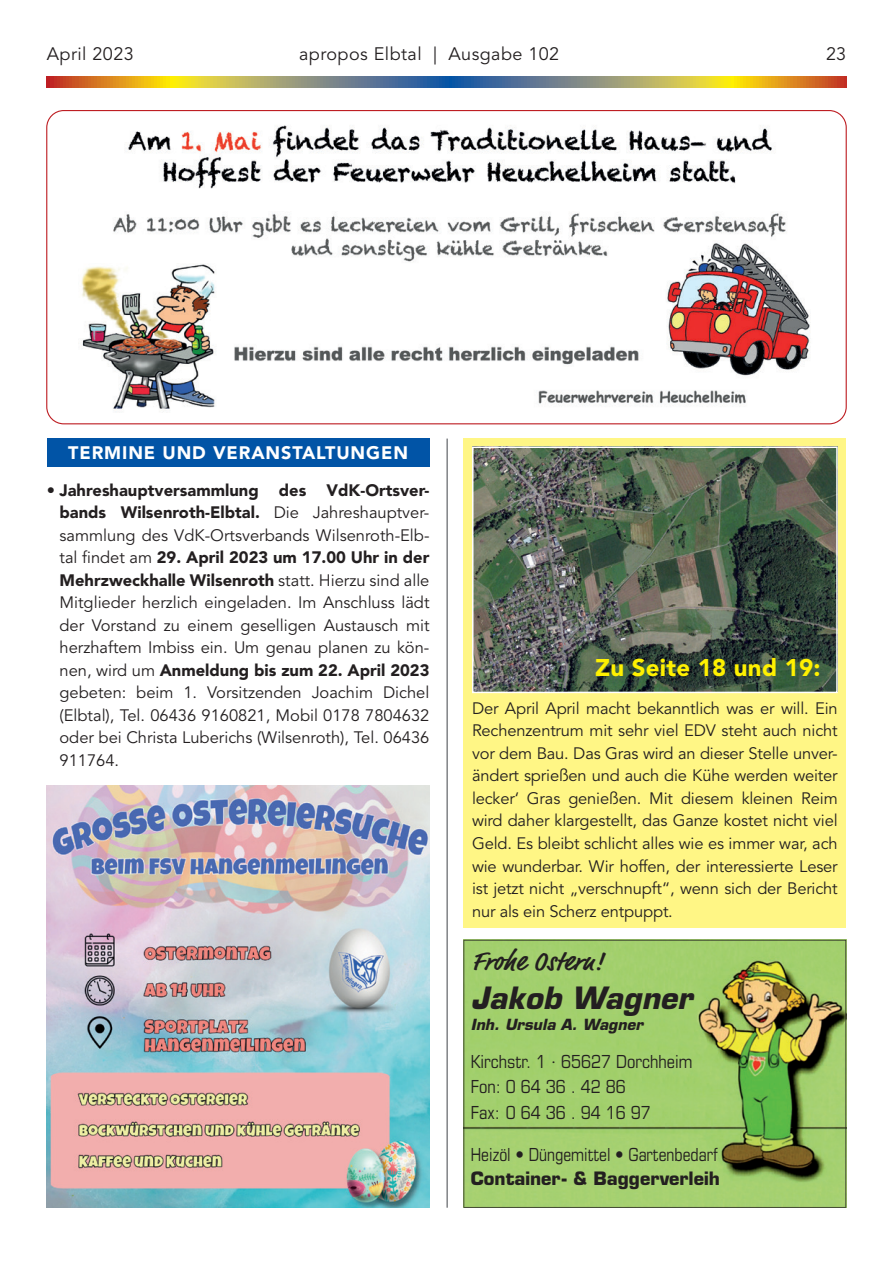
<style>
.page{position:relative;width:893px;height:1263px;background:#fff}
.page>*{position:absolute;margin:0;border:0;box-sizing:border-box;transform-origin:0 0}
.t1{font:italic 700 30px "Eurostile";color:#231f20}
.t2{font:27px "Market Web Cond Medium W03 Rg";letter-spacing:.01em;color:#231f20;scale:1.25 1}
.t3{font:900 24px "Avenir LT Std";letter-spacing:.01em;color:#fff101}
.t4{font:condensed 18px/25.5px "Eurostile";color:#231f20}
.t5{font:18px "Avenir LT Std";letter-spacing:.025em;color:#231f20}
.t6{font:condensed 18px "Eurostile";color:#231f20;scale:.95 1}
.t7{font:900 18px "Avenir LT Std";letter-spacing:.05em;color:#fff}
.t8{font:700 18px "Eurostile";color:#231f20}
.t9{font:16.5px/22.5px "Avenir LT Std";letter-spacing:-.01em;color:#231f20;text-align:justify}
.t10{font:italic 700 15px "Eurostile";color:#231f20}
.s1{font-weight:900}
</style>
<div class="page">
<svg style="left:47px;top:77px;width:799px;height:10px;background:#a3935b"></svg>
<svg style="left:463px;top:940px;width:383px;height:268px;background:#9ac064"></svg>
<img style="left:47px;top:786px;width:382px;height:422px">
<div style="left:47px;top:439px;width:382px;height:28px;background:#0154a6"></div>
<hr style="left:446px;top:439px;width:2px;height:769px;background:#808285">
<img style="left:81px;top:125px;width:729px;height:285px">
<div style="left:463px;top:438px;width:383px;height:489px;background:#fff685"></div>
<img style="left:475px;top:449px;width:360px;height:241px">
<div style="left:472px;top:446px;width:366px;height:247px;border:2px solid #fff"></div>
<p class="t5" style="left:47px;top:44px;width:89px">April 2023</p>
<p class="t5" style="left:299px;top:44px;width:262px">apropos Elbtal | Ausgabe 102</p>
<p class="t5" style="left:826px;top:44px;width:22px">23</p>
<p class="t7" style="left:68px;top:442px;width:341px">TERMINE UND VERANSTALTUNGEN</p>
<p class="t9" style="left:60px;top:479px;width:371px;text-indent:-13px">• <span class="s1">Jahreshauptversammlung des VdK-Ortsver&shy;bands Wilsenroth-Elbtal.</span> Die Jahreshauptver&shy;sammlung des VdK-Ortsverbands Wilsenroth-Elb&shy;tal findet am <span class="s1">29. April 2023 um 17.00 Uhr in der Mehrzweckhalle Wilsenroth</span> statt. Hierzu sind alle Mitglieder herzlich eingeladen. Im Anschluss lädt der Vorstand zu einem geselligen Austausch mit herzhaftem Imbiss ein. Um genau planen zu kön&shy;nen, wird um <span class="s1">Anmeldung bis zum 22. April 2023 </span>gebeten: beim 1. Vorsitzenden Joachim Dichel (Elbtal), Tel. 06436 9160821, Mobil 0178 7804632 oder bei Christa Luberichs (Wilsenroth), Tel. 06436<br>911764.</p>
<h3 class="t3" style="left:595px;top:653px;width:227px">Zu Seite 18 und 19:</h3>
<p class="t9" style="left:472px;top:697px;width:367px">Der April April macht bekanntlich was er will. Ein Rechenzentrum mit sehr viel EDV steht auch nicht vor dem Bau. Das Gras wird an dieser Stelle unver&shy;ändert sprießen und auch die Kühe werden weiter lecker‘ Gras genießen. Mit diesem kleinen Reim wird daher klargestellt, das Ganze kostet nicht viel Geld. Es bleibt schlicht alles wie es immer war, ach wie wunderbar. Wir hoffen, der interessierte Leser ist jetzt nicht „verschnupft“, wenn sich der Bericht nur als ein Scherz entpuppt.</p>
<h2 class="t2" style="left:472px;top:945px;width:107px">Frohe Ostern!</h2>
<h1 class="t1" style="left:471px;top:979px;width:223px">Jakob Wagner</h1>
<p class="t10" style="left:471px;top:1015px;width:173px">Inh. Ursula A. Wagner</p>
<p class="t4" style="left:471px;top:1048px;width:223px">Kirchstr. 1 · 65627 Dorchheim<br>Fon: 0 64 36 . 42 86<br>Fax: 0 64 36 . 94 16 97</p>
<p class="t6" style="left:471px;top:1143px;width:261px">Heizöl • Düngemittel • Gartenbedarf</p>
<p class="t8" style="left:471px;top:1167px;width:251px">Container- &amp; Baggerverleih</p>
</div>
